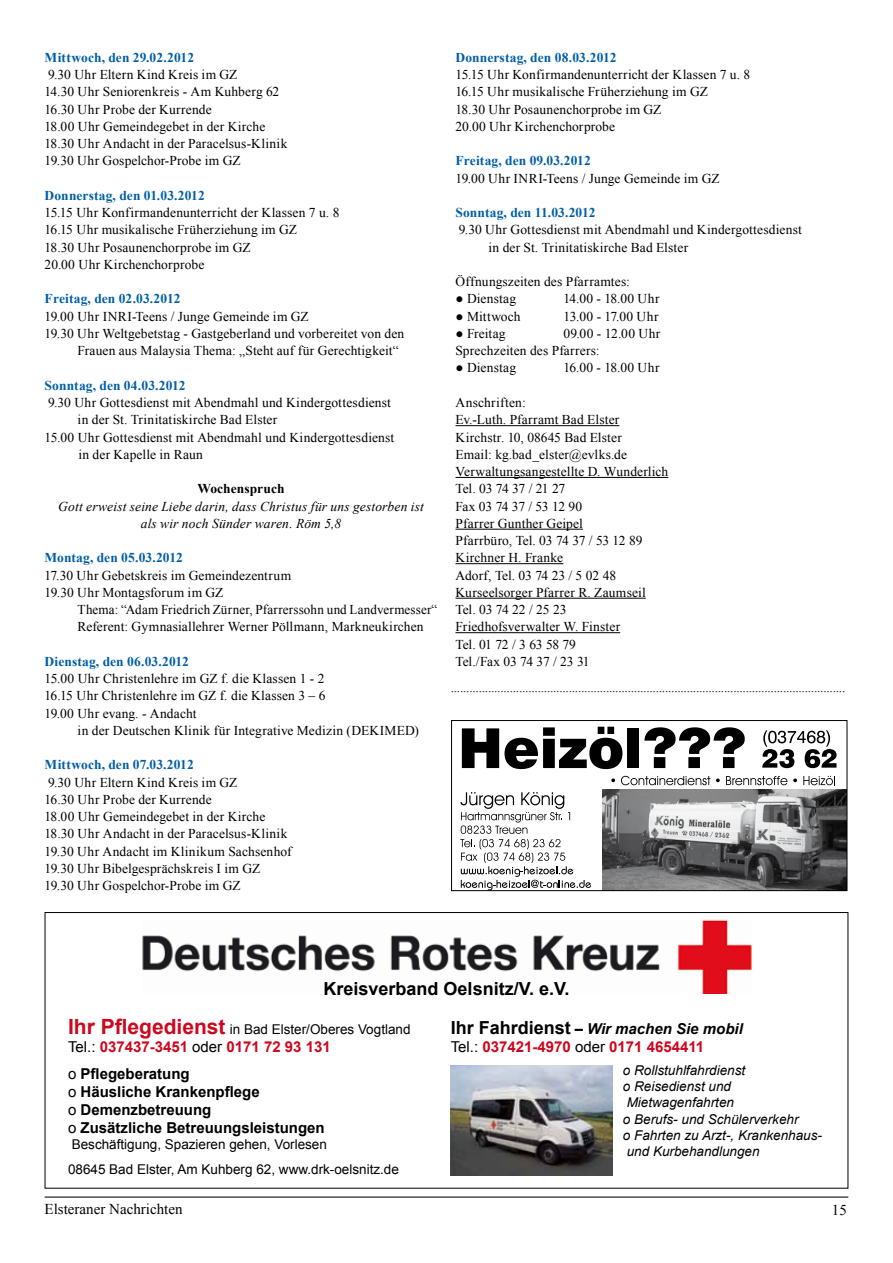
<style>
.page{position:relative;width:893px;height:1263px;background:#fff}
.page>*{position:absolute;margin:0;border:0;box-sizing:border-box;transform-origin:0 0}
.t1{font:700 18px "Arial";color:#000}
.t2{font:700 15px/27px "Arial";color:#cd071e}
.t3{font:700 15px/18px "Arial";color:#000}
.t4{font:15px "Times New Roman";color:#000}
.t5{font:13.5px/17.2px "Times New Roman";letter-spacing:.01em;color:#000}
.t6{font:700 13.5px "Times New Roman";letter-spacing:.005em;color:#005ea8}
.t7{font:13.5px/25.2px "Arial";color:#000}
.t8{font:italic 13.5px/16.2px "Arial";color:#000}
.t9{font:italic 13.5px/17.2px "Times New Roman";letter-spacing:.01em;color:#000;text-align:center}
.t10{font:700 13.5px "Times New Roman";color:#000}
.s1{font-weight:700;font-size:21px;color:#cd071e}
.s2{font-weight:400;color:#000}
.s3{color:#000}
.s4{font-weight:400}
.s5{font-size:18px;color:#000}
.s6{font-style:italic;color:#000}
</style>
<div class="page">
<hr style="left:45px;top:1196px;width:803px;height:1px;background:#000">
<hr style="left:455px;top:425px;width:164px;height:1px;background:#000">
<hr style="left:455px;top:477px;width:213px;height:1px;background:#000">
<hr style="left:455px;top:529px;width:128px;height:1px;background:#000">
<hr style="left:455px;top:563px;width:108px;height:1px;background:#000">
<hr style="left:455px;top:598px;width:191px;height:1px;background:#000">
<hr style="left:455px;top:632px;width:165px;height:1px;background:#000">
<img style="left:142px;top:919px;width:610px;height:74px">
<img style="left:451px;top:1065px;width:161px;height:111px">
<img style="left:603px;top:790px;width:242px;height:99px">
<div style="left:451px;top:720px;width:396px;height:171px;border:1px solid #000"></div>
<svg style="left:460px;top:792px;width:131px;height:98px"></svg>
<svg style="left:611px;top:778px;width:4px;height:4px"></svg>
<svg style="left:716px;top:778px;width:4px;height:4px"></svg>
<svg style="left:793px;top:778px;width:4px;height:4px"></svg>
<svg style="left:621px;top:776px;width:89px;height:9px"></svg>
<svg style="left:726px;top:776px;width:61px;height:9px"></svg>
<svg style="left:803px;top:776px;width:32px;height:9px"></svg>
<svg style="left:462px;top:727px;width:160px;height:42px"></svg>
<div style="left:627px;top:728px;width:12px;height:40px;background:#000"></div>
<svg style="left:644px;top:727px;width:101px;height:41px"></svg>
<svg style="left:762px;top:730px;width:75px;height:38px"></svg>
<p class="t6" style="left:45px;top:48px;width:151px">Mittwoch, den 29.02.2012</p>
<p class="t5" style="left:45px;top:66px;width:244px">9.30 Uhr Eltern Kind Kreis im GZ<br>14.30 Uhr Seniorenkreis - Am Kuhberg 62<br>16.30 Uhr Probe der Kurrende<br>18.00 Uhr Gemeindegebet in der Kirche 18.30 Uhr Andacht in der Paracelsus-Klinik 19.30 Uhr Gospelchor-Probe im GZ</p>
<p class="t6" style="left:45px;top:186px;width:162px">Donnerstag, den 01.03.2012</p>
<p class="t5" style="left:45px;top:204px;width:296px">15.15 Uhr Konfirmandenunterricht der Klassen 7 u. 8<br>16.15 Uhr musikalische Früherziehung im GZ<br>18.30 Uhr Posaunenchorprobe im GZ<br>20.00 Uhr Kirchenchorprobe</p>
<p class="t6" style="left:45px;top:290px;width:137px">Freitag, den 02.03.2012</p>
<p class="t5" style="left:45px;top:307px;width:266px">19.00 Uhr INRI-Teens / Junge Gemeinde im GZ</p>
<p class="t5" style="left:45px;top:325px;width:361px">19.30 Uhr Weltgebetstag - Gastgeberland und vorbereitet von den</p>
<p class="t5" style="left:78px;top:342px;width:323px">Frauen aus Malaysia Thema: „Steht auf für Gerechtigkeit“</p>
<p class="t6" style="left:45px;top:376px;width:143px">Sonntag, den 04.03.2012</p>
<p class="t5" style="left:48px;top:394px;width:344px">9.30 Uhr Gottesdienst mit Abendmahl und Kindergottesdienst</p>
<p class="t5" style="left:78px;top:411px;width:201px">in der St. Trinitatiskirche Bad Elster</p>
<p class="t5" style="left:45px;top:428px;width:351px">15.00 Uhr Gottesdienst mit Abendmahl und Kindergottesdienst</p>
<p class="t5" style="left:78px;top:445px;width:126px">in der Kapelle in Raun</p>
<p class="t10" style="left:198px;top:479px;width:89px">Wochenspruch</p>
<p class="t9" style="left:58px;top:497px;width:367px">Gott erweist seine Liebe darin, dass Christus für uns gestorben ist als wir noch Sünder waren. Röm 5,8</p>
<p class="t6" style="left:45px;top:548px;width:140px">Montag, den 05.03.2012</p>
<p class="t5" style="left:45px;top:566px;width:248px">17.30 Uhr Gebetskreis im Gemeindezentrum<br>19.30 Uhr Montagsforum im GZ</p>
<p class="t5" style="left:78px;top:601px;width:361px">Thema: “Adam Friedrich Zürner, Pfarrerssohn und Landvermesser“<br>Referent: Gymnasiallehrer Werner Pöllmann, Markneukirchen</p>
<p class="t6" style="left:45px;top:652px;width:146px">Dienstag, den 06.03.2012</p>
<p class="t5" style="left:45px;top:670px;width:282px;text-align:justify">15.00 Uhr Christenlehre im GZ f. die Klassen 1 - 2<br>16.15 Uhr Christenlehre im GZ f. die Klassen 3 – 6<br>19.00 Uhr evang. - Andacht</p>
<p class="t5" style="left:78px;top:721px;width:343px">in der Deutschen Klinik für Integrative Medizin (DEKIMED)</p>
<p class="t6" style="left:45px;top:755px;width:151px">Mittwoch, den 07.03.2012</p>
<p class="t5" style="left:45px;top:773px;width:248px">9.30 Uhr Eltern Kind Kreis im GZ<br>16.30 Uhr Probe der Kurrende<br>18.00 Uhr Gemeindegebet in der Kirche 18.30 Uhr Andacht in der Paracelsus-Klinik 19.30 Uhr Andacht im Klinikum Sachsenhof 19.30 Uhr Bibelgesprächskreis I im GZ 19.30 Uhr Gospelchor-Probe im GZ</p>
<p class="t6" style="left:455px;top:48px;width:163px">Donnerstag, den 08.03.2012</p>
<p class="t5" style="left:455px;top:66px;width:296px">15.15 Uhr Konfirmandenunterricht der Klassen 7 u. 8<br>16.15 Uhr musikalische Früherziehung im GZ<br>18.30 Uhr Posaunenchorprobe im GZ<br>20.00 Uhr Kirchenchorprobe</p>
<p class="t6" style="left:455px;top:152px;width:137px">Freitag, den 09.03.2012</p>
<p class="t5" style="left:455px;top:169px;width:266px">19.00 Uhr INRI-Teens / Junge Gemeinde im GZ</p>
<p class="t6" style="left:455px;top:203px;width:142px">Sonntag, den 11.03.2012</p>
<p class="t5" style="left:488px;top:221px;width:315px;text-indent:-30px">9.30 Uhr Gottesdienst mit Abendmahl und Kindergottesdienst in der St. Trinitatiskirche Bad Elster</p>
<p class="t5" style="left:455px;top:273px;width:176px">Öffnungszeiten des Pfarramtes:</p>
<p class="t5" style="left:455px;top:290px;width:62px">● Dienstag</p>
<p class="t5" style="left:563px;top:290px;width:98px">14.00 - 18.00 Uhr</p>
<p class="t5" style="left:455px;top:307px;width:67px">● Mittwoch</p>
<p class="t5" style="left:563px;top:307px;width:97px">13.00 - 17.00 Uhr</p>
<p class="t5" style="left:455px;top:325px;width:52px">● Freitag</p>
<p class="t5" style="left:455px;top:325px;width:206px;text-indent:108px">09.00 - 12.00 Uhr<br>Sprechzeiten des Pfarrers:</p>
<p class="t5" style="left:455px;top:359px;width:62px">● Dienstag</p>
<p class="t5" style="left:563px;top:359px;width:98px">16.00 - 18.00 Uhr</p>
<p class="t5" style="left:455px;top:394px;width:214px">Anschriften:<br>Ev.-Luth. Pfarramt Bad Elster<br>Kirchstr. 10, 08645 Bad Elster<br>Email: kg.bad_elster@evlks.de<br>Verwaltungsangestellte D. Wunderlich<br>Tel. 03 74 37 / 21 27<br>Fax 03 74 37 / 53 12 90<br>Pfarrer Gunther Geipel<br>Pfarrbüro, Tel. 03 74 37 / 53 12 89<br>Kirchner H. Franke<br>Adorf, Tel. 03 74 23 / 5 02 48<br>Kurseelsorger Pfarrer R. Zaumseil<br>Tel. 03 74 22 / 25 23<br>Friedhofsverwalter W. Finster<br>Tel. 01 72 / 3 63 58 79<br>Tel./Fax 03 74 37 / 23 31</p>
<p class="t5" style="left:451px;top:679px;width:396px">...............................................................................................................................</p>
<h1 class="t1" style="left:324px;top:977px;width:247px">Kreisverband Oelsnitz/V. e.V.</h1>
<p class="t7" style="left:68px;top:1016px;width:344px"><span class="s1">Ihr Pflegedienst</span> in Bad Elster/Oberes Vogtland</p>
<p class="t2" style="left:68px;top:1033px;width:264px"><span class="s2">Tel.:</span> 037437-3451 <span class="s2">oder</span> 0171 72 93 131 <span class="s2">o</span> <span class="s3">Pflegeberatung</span></p>
<p class="t3" style="left:68px;top:1083px;width:258px"><span class="s4">o</span> Häusliche Krankenpflege<br><span class="s4">o</span> Demenzbetreuung<br><span class="s4">o</span> Zusätzliche Betreuungsleistungen</p>
<p class="t7" style="left:68px;top:1132px;width:332px">Beschäftigung, Spazieren gehen, Vorlesen<br>08645 Bad Elster, Am Kuhberg 62, www.drk-oelsnitz.de</p>
<p class="t2" style="left:451px;top:1020px;width:294px;line-height:18px"><span class="s5">Ihr Fahrdienst</span> <span class="s3">–</span> <span class="s6">Wir machen Sie mobil<br></span><span class="s2">Tel.:</span> 037421-4970 <span class="s2">oder</span> 0171 4654411</p>
<p class="t8" style="left:623px;top:1062px;width:201px">o Rollstuhlfahrdienst<br>o Reisedienst und<br>Mietwagenfahrten<br>o Berufs- und Schülerverkehr<br>o Fahrten zu Arzt-, Krankenhaus&shy;und Kurbehandlungen</p>
<p class="t4" style="left:45px;top:1199px;width:139px">Elsteraner Nachrichten</p>
<p class="t4" style="left:832px;top:1200px;width:16px">15</p>
</div>
